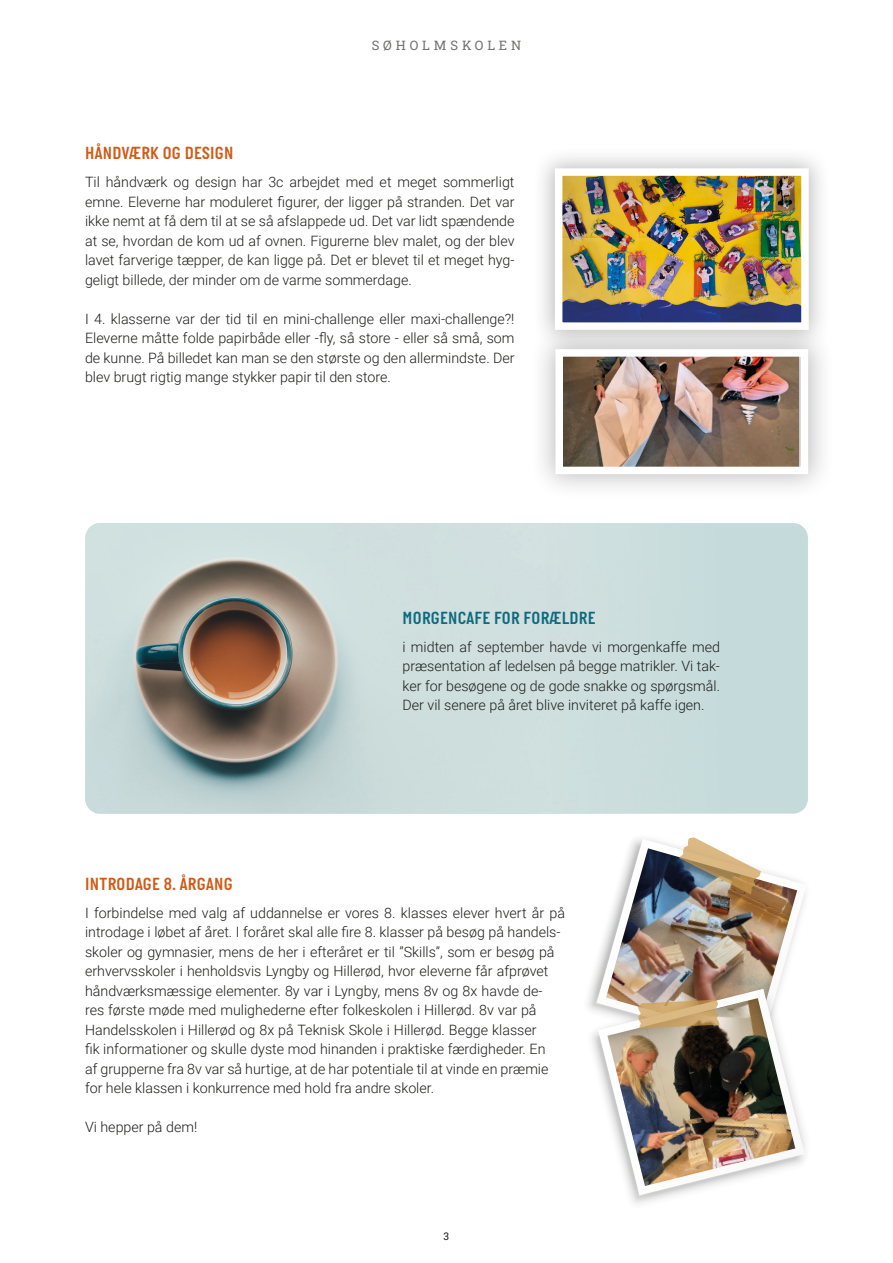
<style>
.page{position:relative;width:893px;height:1263px;background:#fff}
.page>*{position:absolute;margin:0;border:0;box-sizing:border-box;transform-origin:0 0}
.Mellemrubrik{font:600 18px "Italian Plate No 1";letter-spacing:.02em;color:#d15a15}
.Mellemrubrik-2{font:600 18px "Italian Plate No 1";letter-spacing:.02em;color:#0f6a7e}
.Brød{font:300 14.25px/19.5px "Roboto";color:#1d1d1b;text-align:justify}
.t1{font:13.05px "Roboto Slab";letter-spacing:.3em;color:#70706f}
.t2{font:10.5px "Roboto Slab";color:#1d1d1b}
</style>
<div class="page">
<div style="left:85px;top:523px;width:723px;height:291px;background:#c5dbdb;border-radius:15px"></div>
<img style="left:85px;top:523px;width:644px;height:291px">
<div style="left:533px;top:146px;width:298px;height:206px;background:#1d1d1b;opacity:.3"></div>
<img style="left:551px;top:165px;width:261px;height:157px">
<div style="left:529px;top:322px;width:306px;height:179px;background:#1d1d1b;opacity:.3"></div>
<img style="left:552px;top:345px;width:260px;height:133px">
<svg style="left:588px;top:987px;width:87px;height:217px"></svg>
<img style="left:597px;top:837px;width:209px;height:358px">
<p class="t1" style="left:372px;top:36px;width:151px">SØHOLMSKOLEN</p>
<p class="Mellemrubrik" style="left:85px;top:143px;width:150px">HÅNDVÆRK OG DESIGN</p>
<p class="Brød" style="left:85px;top:172px;width:431px">Til håndværk og design har 3c arbejdet med et meget sommerligt emne. Eleverne har moduleret figurer, der ligger på stranden. Det var ikke nemt at få dem til at se så afslappede ud. Det var lidt spændende at se, hvordan de kom ud af ovnen. Figurerne blev malet, og der blev lavet farverige tæpper, de kan ligge på. Det er blevet til et meget hyg&shy;geligt billede, der minder om de varme sommerdage.</p>
<p class="Brød" style="left:85px;top:308px;width:431px">I 4. klasserne var der tid til en mini-challenge eller maxi-challenge?!<br>Eleverne måtte folde papirbåde eller -fly, så store - eller så små, som de kunne. På billedet kan man se den største og den allermindste. Der blev brugt rigtig mange stykker papir til den store.</p>
<p class="Mellemrubrik-2" style="left:403px;top:608px;width:194px">MORGENCAFE FOR FORÆLDRE</p>
<p class="Brød" style="left:403px;top:636px;width:319px">i midten af september havde vi morgenkaffe med præsentation af ledelsen på begge matrikler. Vi tak&shy;ker for besøgene og de gode snakke og spørgsmål.<br>Der vil senere på året blive inviteret på kaffe igen.</p>
<p class="Mellemrubrik" style="left:85px;top:874px;width:149px">INTRODAGE 8. ÅRGANG</p>
<p class="Brød" style="left:85px;top:902px;width:482px;text-align:left">I forbindelse med valg af uddannelse er vores 8. klasses elever hvert år på introdage i løbet af året. I foråret skal alle fire 8. klasser på besøg på handels&shy;skoler og gymnasier, mens de her i efteråret er til ”Skills”, som er besøg på erhvervsskoler i henholdsvis Lyngby og Hillerød, hvor eleverne får afprøvet håndværksmæssige elementer. 8y var i Lyngby, mens 8v og 8x havde de&shy;res første møde med mulighederne efter folkeskolen i Hillerød. 8v var på Handelsskolen i Hillerød og 8x på Teknisk Skole i Hillerød. Begge klasser<br>fik informationer og skulle dyste mod hinanden i praktiske færdigheder. En<br>af grupperne fra 8v var så hurtige, at de har potentiale til at vinde en præmie for hele klassen i konkurrence med hold fra andre skoler.</p>
<p class="Brød" style="left:85px;top:1117px;width:114px">Vi hepper på dem!</p>
<p class="t2" style="left:444px;top:1229px;width:7px">3</p>
</div>
